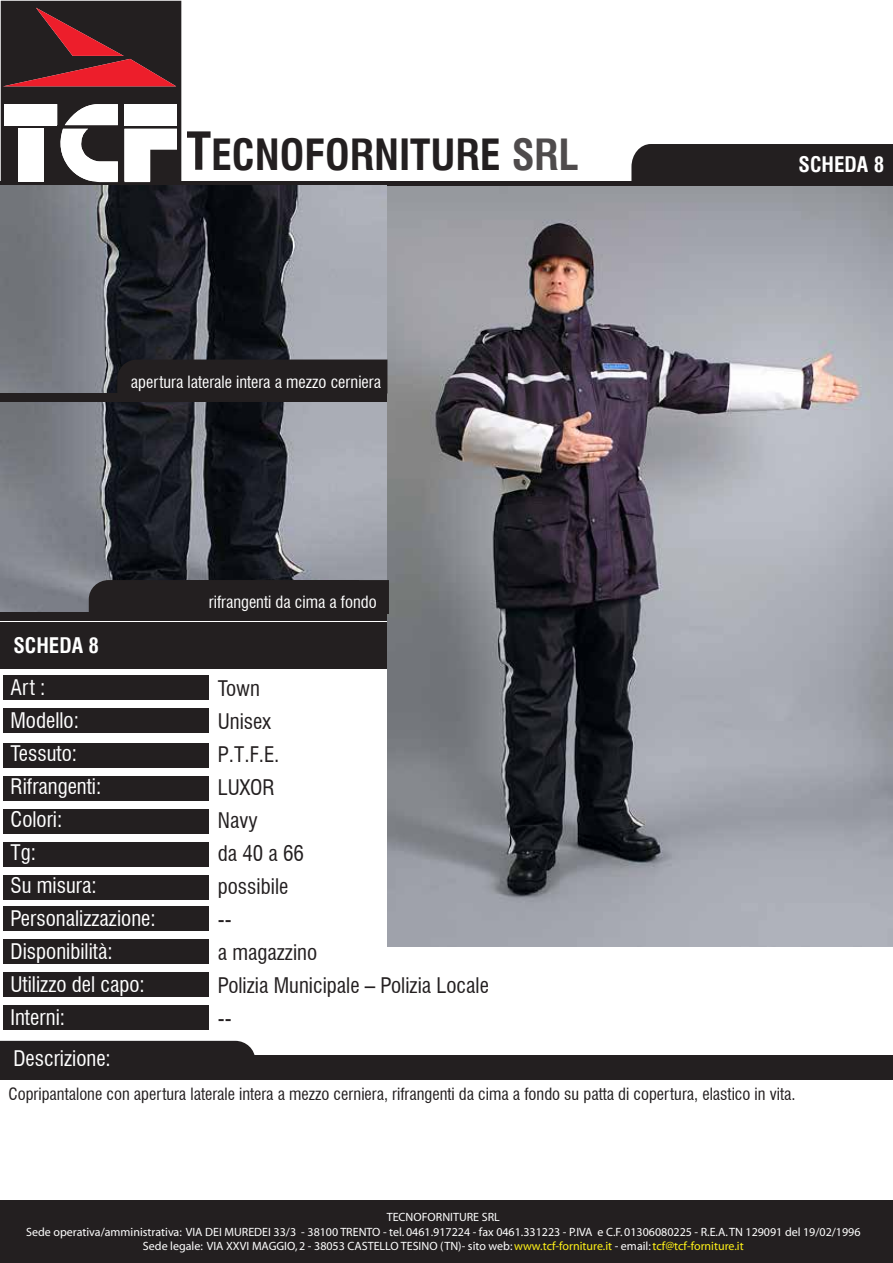
<style>
.page{position:relative;width:893px;height:1263px;background:#fff}
.page>*{position:absolute;margin:0;border:0;box-sizing:border-box;transform-origin:0 0}
.t1{font:700 condensed 42px "Swiss 721 BT";color:#231f20}
.t2{font:condensed 21px/33px "Swiss 721 BT";color:#fff}
.t3{font:condensed 21px/33px "Swiss 721 BT";color:#231f20}
.t4{font:700 condensed 21px "Swiss 721 BT";color:#fff}
.t5{font:condensed 16.5px "Swiss 721 BT";color:#231f20}
.t6{font:condensed 16.5px "Swiss 721 BT";color:#fff}
.t7{font:12px/14.4px "Myriad";color:#fff;text-align:center}
.s1{font-size:51px}
.s2{color:#fff218}
</style>
<div class="page">
<img style="left:387px;top:186px;width:506px;height:760px">
<div style="left:3px;top:973px;width:205px;height:24px;background:#231f20"></div>
<div style="left:3px;top:1006px;width:205px;height:24px;background:#231f20"></div>
<div style="left:0;top:1055px;width:893px;height:24px;background:#231f20"></div>
<div style="left:3px;top:907px;width:205px;height:24px;background:#231f20"></div>
<div style="left:3px;top:940px;width:205px;height:24px;background:#231f20"></div>
<div style="left:3px;top:875px;width:205px;height:24px;background:#231f20"></div>
<div style="left:3px;top:842px;width:205px;height:24px;background:#231f20"></div>
<div style="left:3px;top:809px;width:205px;height:24px;background:#231f20"></div>
<div style="left:3px;top:776px;width:205px;height:24px;background:#231f20"></div>
<div style="left:3px;top:743px;width:205px;height:24px;background:#231f20"></div>
<div style="left:3px;top:676px;width:205px;height:24px;background:#231f20"></div>
<div style="left:3px;top:709px;width:205px;height:24px;background:#231f20"></div>
<div style="left:1px;top:181px;width:892px;height:5px;background:#231f20"></div>
<div style="left:1px;top:1201px;width:892px;height:62px;background:#231f20"></div>
<svg style="left:1px;top:1px;width:180px;height:185px"></svg>
<img style="left:0;top:186px;width:387px;height:207px">
<img style="left:0;top:401px;width:387px;height:211px">
<div style="left:0;top:612px;width:387px;height:8px;background:#231f20"></div>
<div style="left:0;top:622px;width:387px;height:46px;background:#231f20"></div>
<div style="left:0;top:393px;width:387px;height:8px;background:#231f20"></div>
<div style="left:631px;top:144px;width:262px;height:37px;background:#231f20"></div>
<div style="left:117px;top:359px;width:270px;height:34px;background:#231f20"></div>
<div style="left:89px;top:580px;width:300px;height:34px;background:#231f20"></div>
<div style="left:0;top:1041px;width:255px;height:14px;background:#231f20"></div>
<h1 class="t1" style="left:186px;top:129px;width:394px"><span class="s1">T</span>ECNOFORNITURE SRL</h1>
<h3 class="t6" style="left:131px;top:372px;width:252px">apertura laterale intera a mezzo cerniera</h3>
<h2 class="t4" style="left:13px;top:633px;width:87px">SCHEDA 8</h2>
<h3 class="t6" style="left:209px;top:592px;width:169px">rifrangenti da cima a fondo</h3>
<h2 class="t2" style="left:10px;top:671px;width:147px">Art :<br>Modello:<br>Tessuto:<br>Rifrangenti:<br>Colori:<br>Tg:<br>Su misura:<br>Personalizzazione:<br>Disponibilità:<br>Utilizzo del capo:<br>Interni:</h2>
<h2 class="t3" style="left:218px;top:672px;width:273px">Town<br>Unisex<br>P.T.F.E.<br>LUXOR<br>Navy<br>da 40 a 66<br>possibile<br>--<br>a magazzino<br>Polizia Municipale – Polizia Locale --</h2>
<h2 class="t2" style="left:13px;top:1042px;width:99px">Descrizione:</h2>
<h2 class="t4" style="left:799px;top:151px;width:87px">SCHEDA 8</h2>
<h3 class="t5" style="left:9px;top:1084px;width:789px">Copripantalone con apertura laterale intera a mezzo cerniera, rifrangenti da cima a fondo su patta di copertura, elastico in vita.</h3>
<p class="t7" style="left:26px;top:1211px;width:836px">TECNOFORNITURE SRL<br>Sede operativa/amministrativa: VIA DEI MUREDEI 33/3 - 38100 TRENTO - tel. 0461.917224 - fax 0461.331223 - P.IVA e C.F. 01306080225 - R.E.A.TN 129091 del 19/02/1996<br>Sede legale: VIA XXVI MAGGIO, 2 - 38053 CASTELLO TESINO (TN)- sito web:<span class="s2">www.tcf-forniture.it</span> - email:<span class="s2">tcf@tcf-forniture.it</span></p>
</div>
